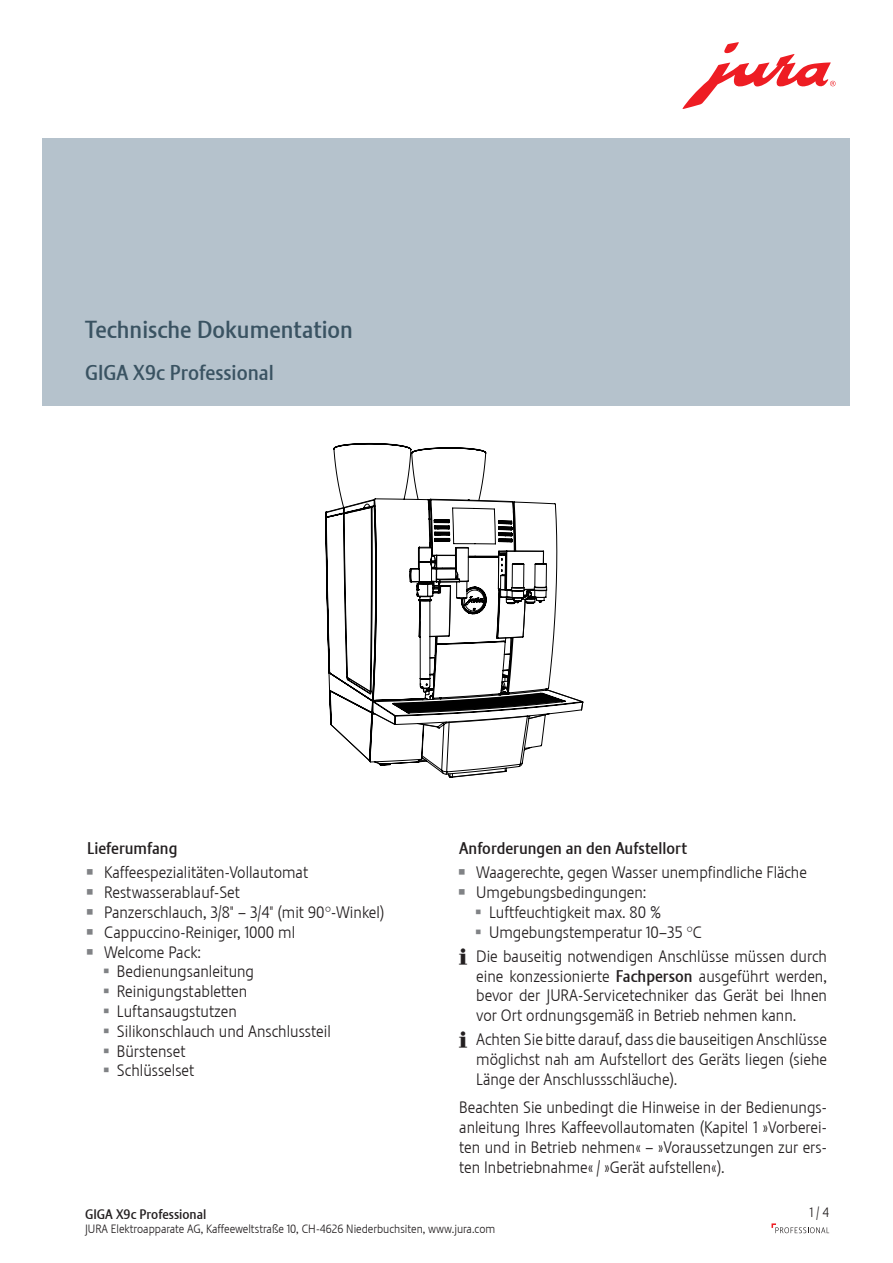
<style>
.page{position:relative;width:893px;height:1263px;background:#fff}
.page>*{position:absolute;margin:0;border:0;box-sizing:border-box;transform-origin:0 0}
.t1{font:24px "Stalemate LF";color:#3a5362}
.t2{font:21px "Stalemate LF";color:#3a5362}
.Fliesstext{font:16.5px/19.8px "Stalemate LF Light";color:#231f20;text-align:justify}
.Fliesstext-2{font:16.5px "Stalemate LF";color:#231f20}
.t3{font:13.5px "Stalemate LF";color:#231f20}
.Paginierung{font:13.5px "Stalemate LF Light";color:#231f20}
.t4{font:12px "Stalemate LF Light";color:#231f20}
.t5{font:11.55px "Arial Narrow";color:#000}
.s1{font-family:"Jura Pict 2006";color:#808285}
.s2{font-family:"Jura Pict 2006"}
.s3{font-family:"Stalemate LF"}
</style>
<div class="page">
<svg style="left:771px;top:1223px;width:58px;height:10px"></svg>
<svg style="left:682px;top:42px;width:154px;height:67px"></svg>
<hr style="left:296px;top:440px;width:1px;height:340px;background:#000">
<hr style="left:296px;top:440px;width:288px;height:1px;background:#000">
<hr style="left:803px;top:440px;width:1px;height:340px;background:#000">
<hr style="left:296px;top:817px;width:288px;height:1px;background:#000">
<svg style="left:325px;top:443px;width:258px;height:335px"></svg>
<div style="left:43px;top:138px;width:807px;height:268px;background:#b5c2cc"></div>
<p class="t5" style="left:88px;top:315px;width:17px">496</p>
<p class="t1" style="left:85px;top:315px;width:269px">Technische Dokumentation</p>
<p class="t2" style="left:85px;top:360px;width:190px">GIGA X9c Professional</p>
<p class="Fliesstext-2" style="left:87px;top:839px;width:92px">Lieferumfang</p>
<p class="Fliesstext-2" style="left:459px;top:839px;width:229px">Anforderungen an den Aufstellort</p>
<p class="Fliesstext" style="left:87px;top:862px;width:222px"><span class="s1">Z</span> Kaffeespezialitäten-Vollautomat</p>
<p class="Fliesstext" style="left:87px;top:882px;width:154px"><span class="s1">Z</span> Restwasserablauf-Set</p>
<p class="Fliesstext" style="left:87px;top:902px;width:299px"><span class="s1">Z</span> Panzerschlauch, 3/8" – 3/4" (mit 90°-Winkel)</p>
<p class="Fliesstext" style="left:87px;top:922px;width:209px"><span class="s1">Z</span> Cappuccino-Reiniger, 1000 ml</p>
<p class="Fliesstext" style="left:87px;top:942px;width:115px"><span class="s1">Z</span> Welcome Pack:</p>
<p class="Fliesstext" style="left:104px;top:961px;width:151px"><span class="s1">U</span> Bedienungsanleitung</p>
<p class="Fliesstext" style="left:104px;top:981px;width:145px"><span class="s1">U</span> Reinigungstabletten</p>
<p class="Fliesstext" style="left:104px;top:1001px;width:134px"><span class="s1">U</span> Luftansaugstutzen</p>
<p class="Fliesstext" style="left:104px;top:1021px;width:228px"><span class="s1">U</span> Silikonschlauch und Anschlussteil</p>
<p class="Fliesstext" style="left:104px;top:1041px;width:83px"><span class="s1">U</span> Bürstenset</p>
<p class="Fliesstext" style="left:104px;top:1060px;width:92px"><span class="s1">U</span> Schlüsselset</p>
<p class="Fliesstext" style="left:459px;top:862px;width:349px"><span class="s1">Z</span> Waagerechte, gegen Wasser unempfindliche Fläche</p>
<p class="Fliesstext" style="left:459px;top:882px;width:189px"><span class="s1">Z</span> Umgebungsbedingungen:</p>
<p class="Fliesstext" style="left:476px;top:902px;width:186px"><span class="s1">U</span> Luftfeuchtigkeit max. 80 %</p>
<p class="Fliesstext" style="left:476px;top:922px;width:227px"><span class="s1">U</span> Umgebungstemperatur 10–35 °C</p>
<p class="Fliesstext" style="left:476px;top:946px;width:352px;text-indent:-17px"><span class="s2">E</span> Die bauseitig notwendigen Anschlüsse müssen durch eine konzessionierte <span class="s3">Fachperson</span> ausgeführt werden, bevor der JURA-Servicetechniker das Gerät bei Ihnen vor Ort ordnungsgemäß in Betrieb nehmen kann.</p>
<p class="Fliesstext" style="left:476px;top:1029px;width:352px;text-indent:-17px"><span class="s2">E</span> Achten Sie bitte darauf, dass die bauseitigen Anschlüsse möglichst nah am Aufstellort des Geräts liegen (siehe Länge der Anschlussschläuche).</p>
<p class="Fliesstext" style="left:459px;top:1097px;width:369px">Beachten Sie unbedingt die Hinweise in der Bedienungs&shy;anleitung Ihres Kaffeevollautomaten (Kapitel 1 »Vorberei&shy;ten und in Betrieb nehmen« – »Voraussetzungen zur ers&shy;ten Inbetriebnahme« / »Gerät aufstellen«).</p>
<p class="t3" style="left:85px;top:1206px;width:123px">GIGA X9c Professional</p>
<p class="Paginierung" style="left:809px;top:1204px;width:21px">1 / 4</p>
<p class="t4" style="left:85px;top:1222px;width:412px">JURA Elektroapparate AG, Kaffeeweltstraße 10, CH-4626 Niederbuchsiten, www.jura.com</p>
</div>
